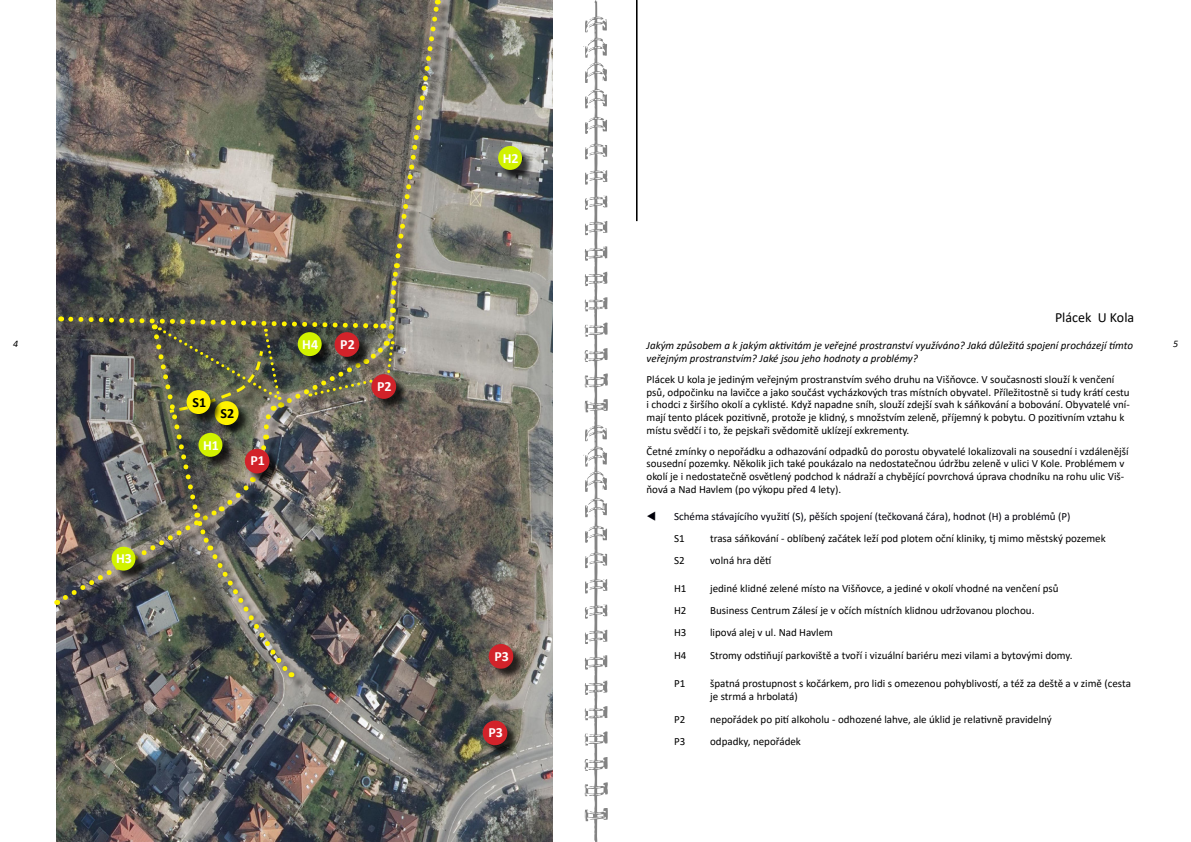
<style>
.page{position:relative;width:1191px;height:842px;background:#fff}
.page>*{position:absolute;margin:0;border:0;box-sizing:border-box;transform-origin:0 0}
.t1{font:700 14px "Calibri";color:#fff}
.t2{font:14px "Calibri";color:#000}
.t3{font:700 14px "Calibri";color:#000}
.t4{font:11px/12.7px "Calibri";color:#000}
.t5{font:italic 11px/12.6px "Calibri";color:#000}
.t6{font:11px/22.3px "Calibri";color:#00000a}
.t7{font:italic 10px "Calibri";color:#000}
.s1{color:#000}
</style>
<div class="page">
<img style="left:57px;top:0;width:496px;height:842px">
<div style="left:500px;top:148px;width:34px;height:34px;background:#000;opacity:.75"></div>
<div style="left:498px;top:146px;width:24px;height:24px;background:#d1f200;border-radius:50%"></div>
<div style="left:56px;top:1px;width:395px;height:616px;background:#000;opacity:.75"></div>
<div style="left:153px;top:326px;width:153px;height:363px;background:#000;opacity:.75"></div>
<img style="left:57px;top:0;width:385px;height:678px">
<div style="left:246px;top:450px;width:36px;height:36px;background:#000;opacity:.75"></div>
<div style="left:245px;top:449px;width:24px;height:24px;background:#d2232a;border-radius:50%"></div>
<div style="left:490px;top:645px;width:35px;height:36px;background:#000;opacity:.75"></div>
<div style="left:489px;top:644px;width:24px;height:25px;background:#d2232a;border-radius:50%"></div>
<div style="left:484px;top:722px;width:36px;height:36px;background:#000;opacity:.75"></div>
<div style="left:483px;top:720px;width:24px;height:25px;background:#d2232a;border-radius:50%"></div>
<div style="left:373px;top:376px;width:35px;height:35px;background:#000;opacity:.75"></div>
<div style="left:371px;top:374px;width:25px;height:25px;background:#d2232a;border-radius:50%"></div>
<div style="left:336px;top:334px;width:35px;height:35px;background:#000;opacity:.75"></div>
<div style="left:334px;top:332px;width:25px;height:25px;background:#d2232a;border-radius:50%"></div>
<div style="left:636px;top:0;width:1px;height:221px;border:1px solid #000"></div>
<svg style="left:583px;top:0;width:25px;height:842px"></svg>
<p class="t1" style="left:502px;top:148px;width:17px">H2</p>
<p class="t2" style="left:1055px;top:308px;width:81px">Plácek U Kola</p>
<p class="t5" style="left:646px;top:339px;width:488px">Jakým způsobem a k jakým aktivitám je veřejné prostranství využíváno? Jaká důležitá spojení procházejí tímto veřejným prostranstvím? Jaké jsou jeho hodnoty a problémy?</p>
<p class="t4" style="left:646px;top:373px;width:485px">Plácek U kola je jediným veřejným prostranstvím svého druhu na Višňovce. V současnosti slouží k venčení psů, odpočinku na lavičce a jako součást vycházkových tras místních obyvatel. Příležitostně si tudy krátí cestu i chodci z širšího okolí a cyklisté. Když napadne sníh, slouží zdejší svah k sáňkování a bobování. Obyvatelé vní&shy;mají tento plácek pozitivně, protože je klidný, s množstvím zeleně, příjemný k pobytu. O pozitivním vztahu k místu svědčí i to, že pejskaři svědomitě uklízejí exkrementy.</p>
<p class="t4" style="left:646px;top:444px;width:483px">Četné zmínky o nepořádku a odhazování odpadků do porostu obyvatelé lokalizovali na sousední i vzdálenější sousední pozemky. Několik jich také poukázalo na nedostatečnou údržbu zeleně v ulici V Kole. Problémem v okolí je i nedostatečně osvětlený podchod k nádraží a chybějící povrchová úprava chodníku na rohu ulic Viš&shy;ňová a Nad Havlem (po výkopu před 4 lety).</p>
<p class="t6" style="left:674px;top:504px;width:398px;text-indent:-28px">▼ Schéma stávajícího využití (S), pěších spojení (tečkovaná čára), hodnot (H) a problémů (P)<br><span class="s1">S1</span></p>
<p class="t1" style="left:340px;top:334px;width:16px">P2</p>
<p class="t1" style="left:302px;top:334px;width:17px">H4</p>
<p class="t7" style="left:13px;top:337px;width:7px">4</p>
<p class="t7" style="left:1173px;top:337px;width:7px">5</p>
<p class="t1" style="left:377px;top:376px;width:16px">P2</p>
<p class="t3" style="left:192px;top:392px;width:15px">S1</p>
<p class="t3" style="left:220px;top:403px;width:15px">S2</p>
<p class="t1" style="left:203px;top:435px;width:17px">H1</p>
<p class="t1" style="left:250px;top:451px;width:16px">P1</p>
<p class="t4" style="left:710px;top:531px;width:397px">trasa sáňkování - oblíbený začátek leží pod plotem oční kliniky, tj mimo městský pozemek</p>
<p class="t1" style="left:116px;top:549px;width:17px">H3</p>
<p class="t1" style="left:494px;top:646px;width:16px">P3</p>
<p class="t1" style="left:488px;top:722px;width:16px">P3</p>
<p class="t4" style="left:674px;top:554px;width:12px">S2</p>
<p class="t4" style="left:710px;top:554px;width:63px">volná hra dětí</p>
<p class="t4" style="left:674px;top:582px;width:14px">H1</p>
<p class="t4" style="left:710px;top:582px;width:350px">jediné klidné zelené místo na Višňovce, a jediné v okolí vhodné na venčení psů</p>
<p class="t4" style="left:674px;top:604px;width:14px">H2</p>
<p class="t4" style="left:710px;top:604px;width:326px">Business Centrum Zálesí je v očích místních klidnou udržovanou plochou.</p>
<p class="t4" style="left:674px;top:626px;width:14px">H3</p>
<p class="t4" style="left:710px;top:626px;width:124px">lipová alej v ul. Nad Havlem</p>
<p class="t4" style="left:674px;top:648px;width:14px">H4</p>
<p class="t4" style="left:710px;top:648px;width:364px">Stromy odstiňují parkoviště a tvoří i vizuální bariéru mezi vilami a bytovými domy.</p>
<p class="t4" style="left:674px;top:676px;width:13px">P1</p>
<p class="t4" style="left:710px;top:676px;width:422px;line-height:13.8px">špatná prostupnost s kočárkem, pro lidi s omezenou pohyblivostí, a též za deště a v zimě (cesta je strmá a hrbolatá)</p>
<p class="t4" style="left:674px;top:712px;width:13px">P2</p>
<p class="t4" style="left:710px;top:712px;width:343px">nepořádek po pití alkoholu - odhozené lahve, ale úklid je relativně pravidelný</p>
<p class="t4" style="left:674px;top:735px;width:13px">P3</p>
<p class="t4" style="left:710px;top:735px;width:92px">odpadky, nepořádek</p>
</div>
